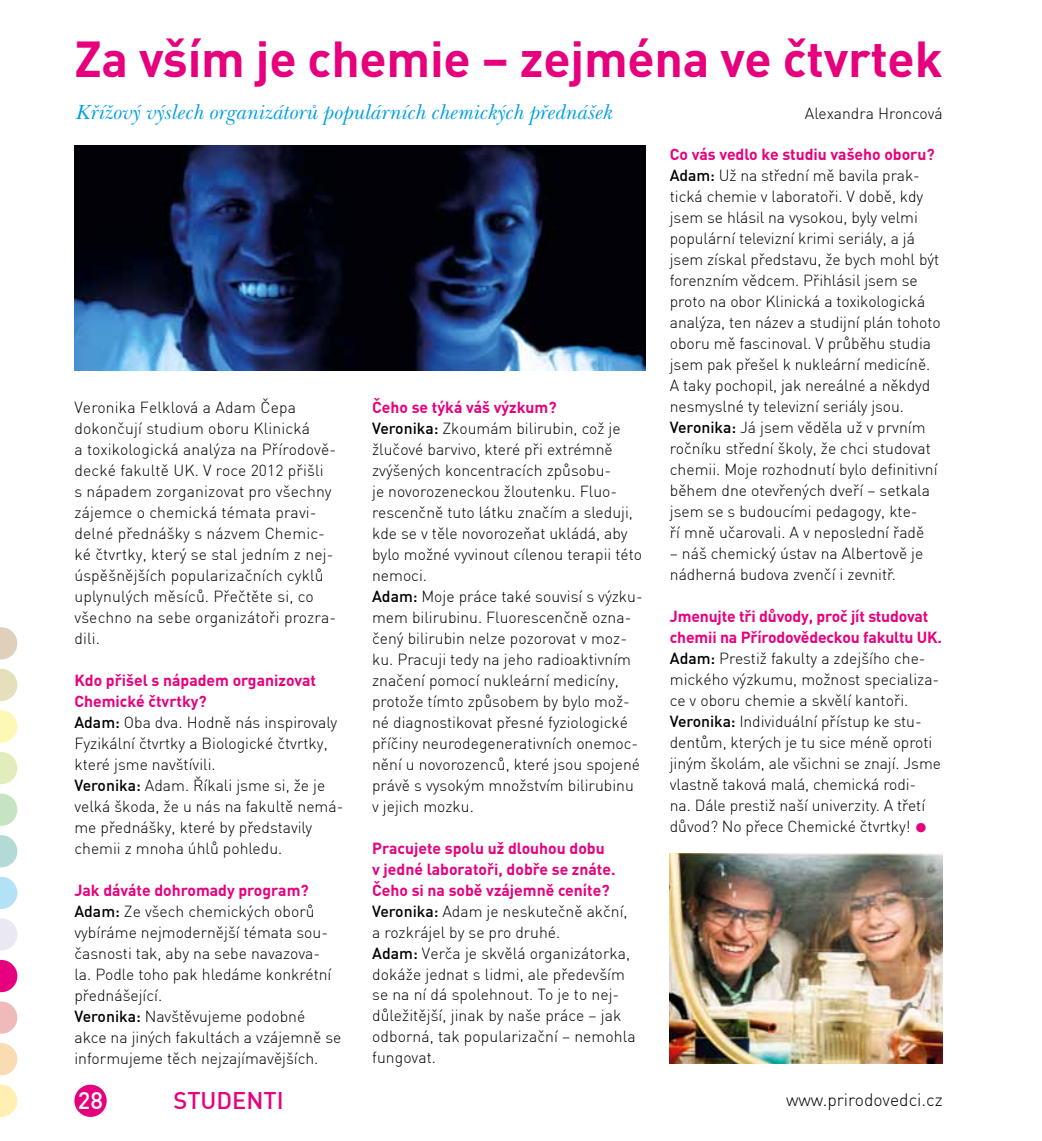
<style>
.page{position:relative;width:1042px;height:1141px;background:#fff}
.page>*{position:absolute;margin:0;border:0;box-sizing:border-box;transform-origin:0 0}
.t1{font:700 49.88px "DIN Pro";letter-spacing:-.005em;color:#e6007d}
.t2{font:500 23.62px "DINCE";color:#e6007d}
.t3{font:500 23.62px "DINCE";color:#fff}
.t4{font:italic 21px "Baskerville Han TOT";color:#009fe3}
.t5{font:300 17.5px "DINCE";color:#000}
.t6{font:300 15.75px/21px "DINCE";color:#000}
.s1{font-weight:700;color:#e6007d}
.s2{font-weight:500}
</style>
<div class="page">
<img style="left:74px;top:145px;width:571px;height:226px">
<img style="left:670px;top:854px;width:273px;height:210px">
<div style="left:74px;top:1085px;width:33px;height:32px;background:#e6007d;border-radius:50%"></div>
<svg style="left:0;top:1085px;width:17px;height:32px"></svg>
<svg style="left:0;top:1043px;width:17px;height:32px"></svg>
<svg style="left:0;top:1001px;width:17px;height:33px"></svg>
<svg style="left:0;top:960px;width:17px;height:32px"></svg>
<svg style="left:0;top:918px;width:17px;height:33px"></svg>
<svg style="left:0;top:877px;width:17px;height:32px"></svg>
<svg style="left:0;top:835px;width:17px;height:32px"></svg>
<svg style="left:0;top:794px;width:17px;height:32px"></svg>
<svg style="left:0;top:752px;width:17px;height:32px"></svg>
<svg style="left:0;top:710px;width:17px;height:33px"></svg>
<svg style="left:0;top:669px;width:17px;height:32px"></svg>
<svg style="left:0;top:627px;width:17px;height:32px"></svg>
<h1 class="t1" style="left:74px;top:25px;width:869px">Za vším je chemie – zejména ve čtvrtek</h1>
<h3 class="t4" style="left:74px;top:101px;width:538px">Křížový výslech organizátorů populárních chemických přednášek</h3>
<p class="t6" style="left:805px;top:102px;width:139px">Alexandra Hroncová</p>
<p class="t6" style="left:74px;top:396px;width:263px">Veronika Felklová a Adam Čepa dokončují studium oboru Klinická<br>a toxikologická analýza na Přírodově&shy;decké fakultě UK. V roce 2012 přišli<br>s nápadem zorganizovat pro všechny zájemce o chemická témata pravi&shy;delné přednášky s názvem Chemic&shy;ké čtvrtky, který se stal jedním z nej&shy;úspěšnějších popularizačních cyklů uplynulých měsíců. Přečtěte si, co všechno na sebe organizátoři prozra&shy;dili.</p>
<p class="t6" style="left:74px;top:669px;width:270px"><span class="s1">Kdo přišel s nápadem organizovat<br>Chemické čtvrtky?<br></span><span class="s2">Adam:</span> Oba dva. Hodně nás inspirovaly<br>Fyzikální čtvrtky a Biologické čtvrtky, které jsme navštívili.<br><span class="s2">Veronika:</span> Adam. Říkali jsme si, že je velká škoda, že u nás na fakultě nemá&shy;me přednášky, které by představily chemii z mnoha úhlů pohledu.</p>
<p class="t6" style="left:74px;top:879px;width:268px"><span class="s1">Jak dáváte dohromady program?<br></span><span class="s2">Adam:</span> Ze všech chemických oborů vybíráme nejmodernější témata sou&shy;časnosti tak, aby na sebe navazova-<br>la. Podle toho pak hledáme konkrétní přednášející.<br><span class="s2">Veronika:</span> Navštěvujeme podobné<br>akce na jiných fakultách a vzájemně se informujeme těch nejzajímavějších.</p>
<p class="t6" style="left:372px;top:396px;width:272px"><span class="s1">Čeho se týká váš výzkum?<br></span><span class="s2">Veronika:</span> Zkoumám bilirubin, což je žlučové barvivo, které při extrémně zvýšených koncentracích způsobu-<br>je novorozeneckou žloutenku. Fluo&shy;rescenčně tuto látku značím a sleduji, kde se v těle novorozeňat ukládá, aby bylo možné vyvinout cílenou terapii této nemoci.<br><span class="s2">Adam:</span> Moje práce také souvisí s výzku&shy;mem bilirubinu. Fluorescenčně ozna&shy;čený bilirubin nelze pozorovat v moz&shy;ku. Pracuji tedy na jeho radioaktivním značení pomocí nukleární medicíny, protože tímto způsobem by bylo mož&shy;né diagnostikovat přesné fyziologické příčiny neurodegenerativních onemoc&shy;nění u novorozenců, které jsou spojené právě s vysokým množstvím bilirubinu v jejich mozku.</p>
<p class="t6" style="left:372px;top:837px;width:265px"><span class="s1">Pracujete spolu už dlouhou dobu<br>v jedné laboratoři, dobře se znáte.<br>Čeho si na sobě vzájemně ceníte?<br></span><span class="s2">Veronika:</span> Adam je neskutečně akční, a rozkrájel by se pro druhé.<br><span class="s2">Adam:</span> Verča je skvělá organizátorka, dokáže jednat s lidmi, ale především se na ní dá spolehnout. To je to nej&shy;důležitější, jinak by naše práce – jak odborná, tak popularizační – nemohla fungovat.</p>
<p class="t6" style="left:670px;top:144px;width:272px"><span class="s1">Co vás vedlo ke studiu vašeho oboru?<br></span><span class="s2">Adam:</span> Už na střední mě bavila prak&shy;tická chemie v laboratoři. V době, kdy jsem se hlásil na vysokou, byly velmi populární televizní krimi seriály, a já jsem získal představu, že bych mohl být forenzním vědcem. Přihlásil jsem se proto na obor Klinická a toxikologická analýza, ten název a studijní plán tohoto oboru mě fascinoval. V průběhu studia jsem pak přešel k nukleární medicíně.<br>A taky pochopil, jak nereálné a někdyd nesmyslné ty televizní seriály jsou.<br><span class="s2">Veronika:</span> Já jsem věděla už v prvním ročníku střední školy, že chci studovat chemii. Moje rozhodnutí bylo definitivní během dne otevřených dveří – setkala jsem se s budoucími pedagogy, kte-<br>ří mně učarovali. A v neposlední řadě</p>
<p class="t6" style="left:670px;top:543px;width:255px">– náš chemický ústav na Albertově je nádherná budova zvenčí i zevnitř.</p>
<p class="t6" style="left:670px;top:606px;width:274px"><span class="s1">Jmenujte tři důvody, proč jít studovat chemii na Přírodovědeckou fakultu UK.<br></span><span class="s2">Adam:</span> Prestiž fakulty a zdejšího che&shy;mického výzkumu, možnost specializa&shy;ce v oboru chemie a skvělí kantoři.<br><span class="s2">Veronika:</span> Individuální přístup ke stu&shy;dentům, kterých je tu sice méně oproti jiným školám, ale všichni se znají. Jsme vlastně taková malá, chemická rodi-<br>na. Dále prestiž naší univerzity. A třetí důvod? No přece Chemické čtvrtky!</p>
<h2 class="t3" style="left:78px;top:1085px;width:27px">28</h2>
<h2 class="t2" style="left:173px;top:1085px;width:112px">studenti</h2>
<p class="t5" style="left:786px;top:1089px;width:158px">www.prirodovedci.cz</p>
</div>
